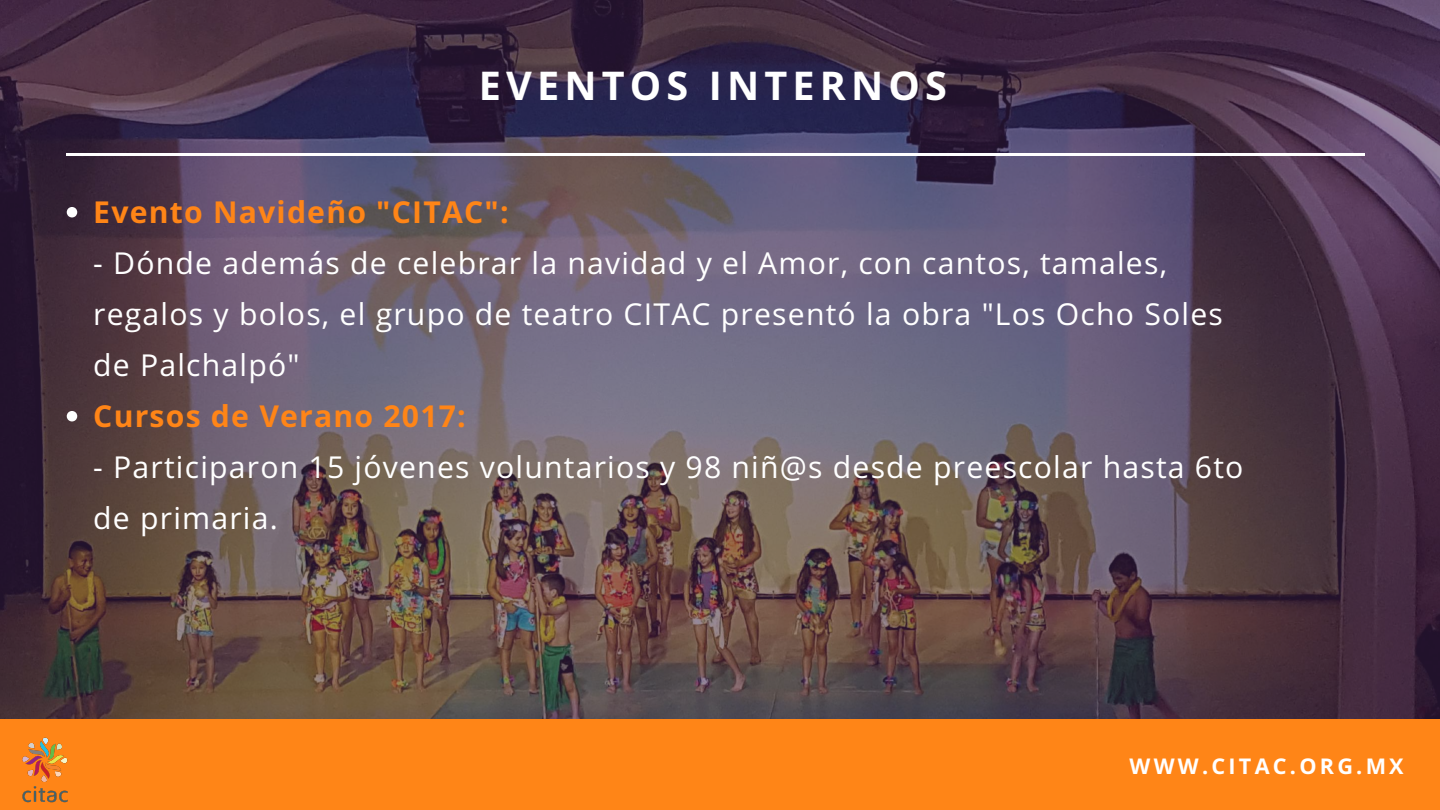
<style>
.page{position:relative;width:1440px;height:810px;background:#fff}
.page>*{position:absolute;margin:0;border:0;box-sizing:border-box;transform-origin:0 0}
.t1{font:700 39.6px "Open Sans";letter-spacing:.13em;color:#fff}
.t2{font:30.2px/51px "Open Sans";letter-spacing:.04em;color:#fff}
.t3{font:700 30.2px "Open Sans";letter-spacing:.04em;color:#ff8517}
.t4{font:700 21.6px "Open Sans";letter-spacing:.15em;color:#fff}
</style>
<div class="page">
<div style="left:0;top:0;width:1440px;height:794px;background:#3f2252;opacity:.53"></div>
<hr style="left:66px;top:153px;width:1299px;height:3px;background:#fff">
<div style="left:0;top:719px;width:1440px;height:91px;background:#ff8517"></div>
<svg style="left:67px;top:207px;width:10px;height:10px"></svg>
<svg style="left:67px;top:411px;width:10px;height:10px"></svg>
<img style="left:22px;top:737px;width:46px;height:66px">
<h1 class="t1" style="left:479px;top:58px;width:470px">EVENTOS INTERNOS</h1>
<p class="t3" style="left:93px;top:190px;width:417px">Evento Navideño "CITAC":</p>
<p class="t2" style="left:93px;top:237px;width:1131px">- Dónde además de celebrar la navidad y el Amor, con cantos, tamales, regalos y bolos, el grupo de teatro CITAC presentó la obra "Los Ocho Soles de Palchalpó"</p>
<p class="t3" style="left:93px;top:394px;width:374px">Cursos de Verano 2017:</p>
<p class="t2" style="left:93px;top:441px;width:1152px">- Participaron 15 jóvenes voluntarios y 98 niñ@s desde preescolar hasta 6to de primaria.</p>
<p class="t4" style="left:1130px;top:751px;width:276px">WWW.CITAC.ORG.MX</p>
</div>
